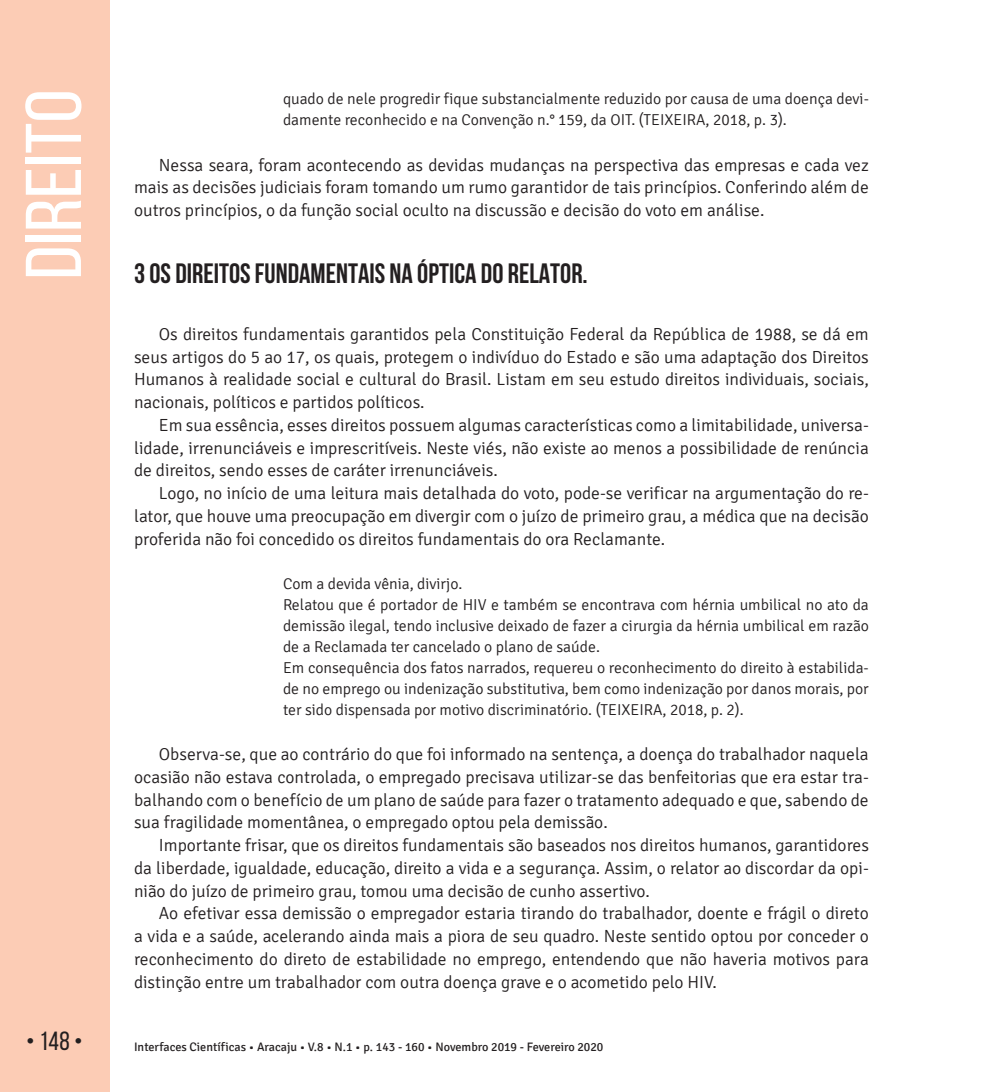
<style>
.page{position:relative;width:993px;height:1092px;background:#fff}
.page>*{position:absolute;margin:0;border:0;box-sizing:border-box;transform-origin:0 0}
.t1{font:78.75px "Bebas Neue";color:#fff;scale:1.09 1}
.t2{font:700 28px "Bebas Neue";color:#231f20}
.t3{font:26.25px "Bebas Neue";color:#231f20}
.t4{font:300 17.5px/22.8px "Signika";color:#231f20;text-align:justify}
.t5{font:300 15.75px/21px "Signika";color:#231f20}
.t6{font:12.25px "Signika";color:#231f20}
</style>
<div class="page">
<div style="left:0;top:0;width:109px;height:1091px;background:#fcccb5"></div>
<h1 class="t1" style="left:11px;top:279px;width:176px;rotate:-90deg">Direito</h1>
<p class="t5" style="left:283px;top:89px;width:587px">quado de nele progredir fique substancialmente reduzido por causa de uma doença devi&shy;damente reconhecido e na Convenção n.° 159, da OIT. (TEIXEIRA, 2018, p. 3).</p>
<p class="t4" style="left:134px;top:154px;width:736px;text-indent:25px">Nessa seara, foram acontecendo as devidas mudanças na perspectiva das empresas e cada vez mais as decisões judiciais foram tomando um rumo garantidor de tais princípios. Conferindo além de outros princípios, o da função social oculto na discussão e decisão do voto em análise.</p>
<h2 class="t2" style="left:134px;top:258px;width:455px">3 OS DIREITOS FUNDAMENTAIS NA ÓPTICA DO RELATOR.</h2>
<p class="t4" style="left:134px;top:323px;width:736px;text-indent:25px">Os direitos fundamentais garantidos pela Constituição Federal da República de 1988, se dá em seus artigos do 5 ao 17, os quais, protegem o indivíduo do Estado e são uma adaptação dos Direitos Humanos à realidade social e cultural do Brasil. Listam em seu estudo direitos individuais, sociais, nacionais, políticos e partidos políticos.</p>
<p class="t4" style="left:134px;top:414px;width:736px;text-indent:25px">Em sua essência, esses direitos possuem algumas características como a limitabilidade, universa&shy;lidade, irrenunciáveis e imprescritíveis. Neste viés, não existe ao menos a possibilidade de renúncia de direitos, sendo esses de caráter irrenunciáveis.</p>
<p class="t4" style="left:134px;top:482px;width:736px;text-indent:25px">Logo, no início de uma leitura mais detalhada do voto, pode-se verificar na argumentação do re&shy;lator, que houve uma preocupação em divergir com o juízo de primeiro grau, a médica que na decisão proferida não foi concedido os direitos fundamentais do ora Reclamante.</p>
<p class="t5" style="left:283px;top:573px;width:587px">Com a devida vênia, divirjo.<br>Relatou que é portador de HIV e também se encontrava com hérnia umbilical no ato da demissão ilegal, tendo inclusive deixado de fazer a cirurgia da hérnia umbilical em razão de a Reclamada ter cancelado o plano de saúde.<br>Em consequência dos fatos narrados, requereu o reconhecimento do direito à estabilida&shy;de no emprego ou indenização substitutiva, bem como indenização por danos morais, por ter sido dispensada por motivo discriminatório. (TEIXEIRA, 2018, p. 2).</p>
<p class="t4" style="left:134px;top:743px;width:736px;text-indent:25px">Observa-se, que ao contrário do que foi informado na sentença, a doença do trabalhador naquela ocasião não estava controlada, o empregado precisava utilizar-se das benfeitorias que era estar tra&shy;balhando com o benefício de um plano de saúde para fazer o tratamento adequado e que, sabendo de sua fragilidade momentânea, o empregado optou pela demissão.</p>
<p class="t4" style="left:134px;top:834px;width:736px;text-indent:25px">Importante frisar, que os direitos fundamentais são baseados nos direitos humanos, garantidores da liberdade, igualdade, educação, direito a vida e a segurança. Assim, o relator ao discordar da opi&shy;nião do juízo de primeiro grau, tomou uma decisão de cunho assertivo.</p>
<p class="t4" style="left:134px;top:902px;width:736px;text-indent:25px">Ao efetivar essa demissão o empregador estaria tirando do trabalhador, doente e frágil o direto a vida e a saúde, acelerando ainda mais a piora de seu quadro. Neste sentido optou por conceder o reconhecimento do direto de estabilidade no emprego, entendendo que não haveria motivos para distinção entre um trabalhador com outra doença grave e o acometido pelo HIV.</p>
<h3 class="t3" style="left:26px;top:1026px;width:58px">• 148 •</h3>
<p class="t6" style="left:134px;top:1040px;width:471px">Interfaces Científicas • Aracaju • V.8 • N.1 • p. 143 - 160 • Novembro 2019 - Fevereiro 2020</p>
</div>
